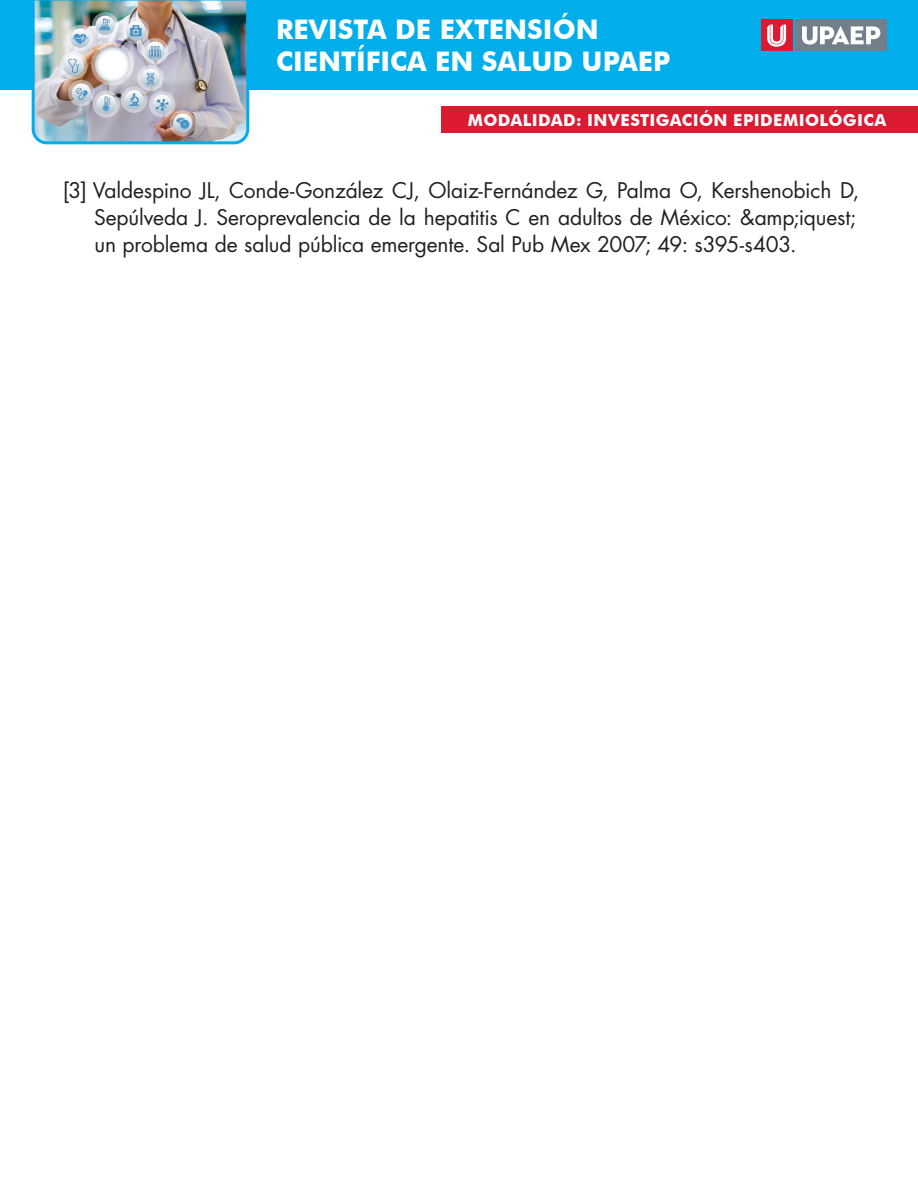
<style>
.page{position:relative;width:918px;height:1188px;background:#fff}
.page>*{position:absolute;margin:0;border:0;box-sizing:border-box;transform-origin:0 0}
.t1{font:700 27px/32.4px "Futura BT";color:#fff}
.t2{font:21px/27px "Futura Std";letter-spacing:-.01em;color:#231f20}
.t3{font:700 16.5px "Futura BT";letter-spacing:.02em;color:#fff}
</style>
<div class="page">
<div style="left:0;top:0;width:918px;height:90px;background:#00aeeb"></div>
<img style="left:31px;top:0;width:219px;height:145px">
<div style="left:796px;top:20px;width:91px;height:31px;background:#727f8a"></div>
<svg style="left:802px;top:26px;width:78px;height:19px"></svg>
<div style="left:761px;top:20px;width:31px;height:31px;background:#dc1a32"></div>
<svg style="left:767px;top:25px;width:19px;height:22px"></svg>
<div style="left:441px;top:106px;width:477px;height:27px;background:#dc1a32"></div>
<p class="t1" style="left:276px;top:13px;width:396px">REVISTA DE EXTENSIÓN<br>CIENTÍFICA EN SALUD UPAEP</p>
<p class="t3" style="left:468px;top:110px;width:420px">MODALIDAD: INVESTIGACIÓN EPIDEMIOLÓGICA</p>
<p class="t2" style="left:94px;top:177px;width:767px;text-indent:-31px">[3] Valdespino JL, Conde-González CJ, Olaiz-Fernández G, Palma O, Kershenobich D,<br>Sepúlveda J. Seroprevalencia de la hepatitis C en adultos de México: &amp;amp;iquest; un problema de salud pública emergente. Sal Pub Mex 2007; 49: s395-s403.</p>
</div>
